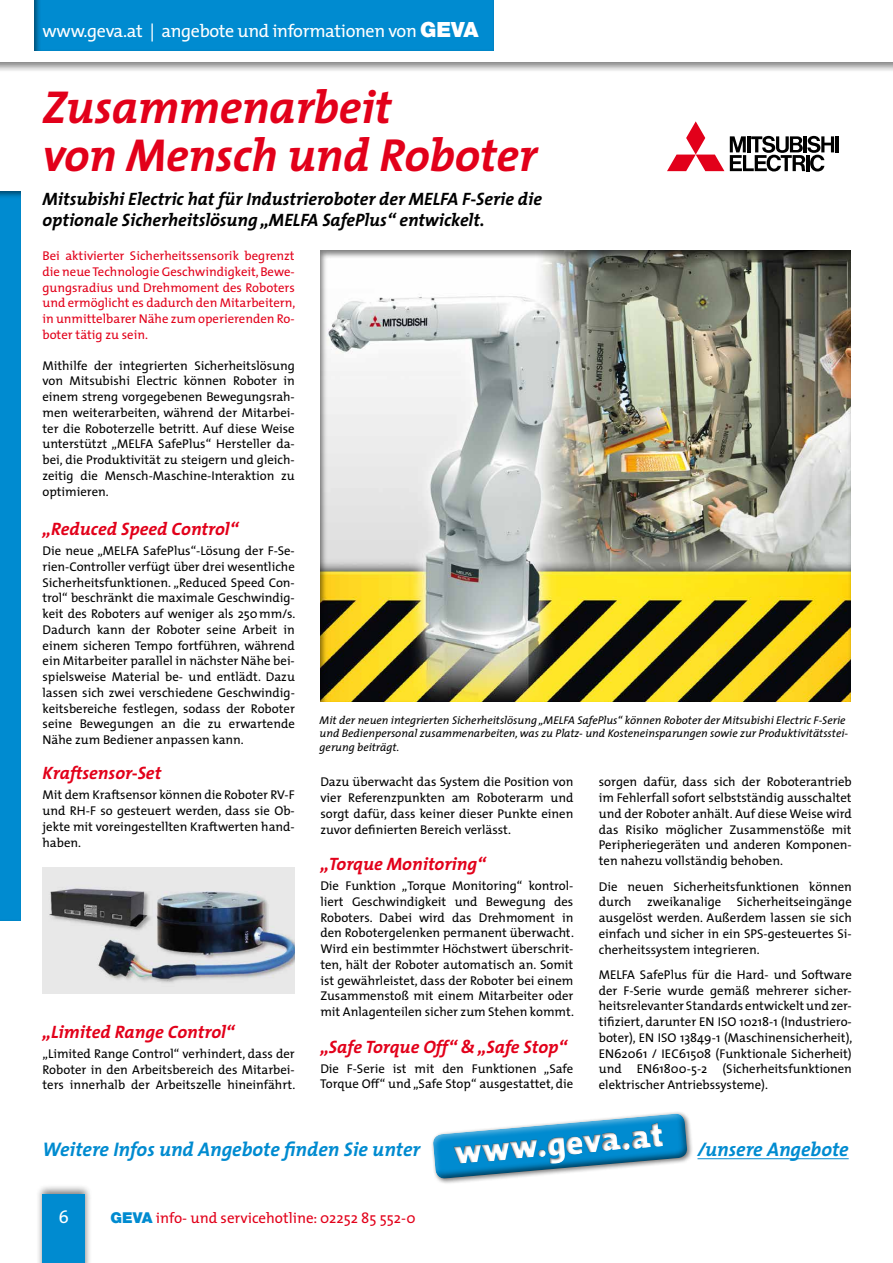
<style>
.page{position:relative;width:893px;height:1263px;background:#fff}
.page>*{position:absolute;margin:0;border:0;box-sizing:border-box;transform-origin:0 0}
.t1{font:italic 700 46.5px/48px "The Mix";letter-spacing:-.005em;color:#e2001a}
.t2{font:900 34.65px "The Mix";color:#fff}
.t3{font:italic 700 19.8px "The Mix";color:#008bd0}
.t4{font:italic 700 18px/21px "The Mix";color:#000}
.t5{font:italic 700 18px "The Mix";color:#e2001a}
.t6{font:18px "The Mix";letter-spacing:-.02em;color:#fff}
.t7{font:15px "The Mix";color:#e2001a}
.t8{font:12.75px/15.8px "The Mix";color:#000;text-align:justify}
.t9{font:12.75px/15.8px "The Mix";color:#e2001a;text-align:justify}
.t10{font:italic 11.25px/13.5px "The Mix";color:#000}
.s1{font-family:"Helvetica Neue";font-weight:900;font-size:21px}
.s2{font-family:"Helvetica Neue";font-weight:900;color:#008bd0}
</style>
<div class="page">
<svg style="left:667px;top:121px;width:57px;height:50px"></svg>
<hr style="left:835px;top:136px;width:4px;height:16px;background:#000">
<svg style="left:730px;top:136px;width:104px;height:35px"></svg>
<div style="left:319px;top:250px;width:533px;height:452px;background:#000;opacity:.5"></div>
<hr style="left:697px;top:1158px;width:152px;height:1px;background:#008bd0">
<svg style="left:432px;top:1112px;width:294px;height:71px"></svg>
<img style="left:43px;top:867px;width:252px;height:126px">
<div style="left:0;top:0;width:893px;height:73px;background:#000;opacity:.5"></div>
<div style="left:0;top:0;width:893px;height:62px;background:#fff"></div>
<div style="left:35px;top:1183px;width:57px;height:80px;background:#000;opacity:.5"></div>
<div style="left:43px;top:1195px;width:42px;height:68px;background:#008bd0"></div>
<div style="left:0;top:188px;width:22px;height:734px;background:#008bd0"></div>
<div style="left:32px;top:0;width:462px;height:54px;background:#008bd0"></div>
<h3 class="t6" style="left:43px;top:16px;width:438px">www.geva.at | angebote und informationen von <span class="s1">GEVA</span></h3>
<h1 class="t1" style="left:43px;top:82px;width:496px">Zusammenarbeit<br>von Mensch und Roboter</h1>
<h3 class="t4" style="left:43px;top:188px;width:501px">Mitsubishi Electric hat für Industrieroboter der MELFA F-Serie die optionale Sicherheitslösung „MELFA SafePlus“ entwickelt.</h3>
<p class="t9" style="left:42px;top:248px;width:254px">Bei aktivierter Sicherheitssensorik begrenzt die neue Technologie Geschwindigkeit,Bewe&shy;gungsradius und Drehmoment des Roboters und ermöglicht es dadurch den Mitarbeitern, in unmittelbarer Nähe zum operierenden Ro&shy;boter tätig zu sein.</p>
<p class="t8" style="left:42px;top:357px;width:254px">Mithilfe der integrierten Sicherheitslösung von Mitsubishi Electric können Roboter in einem streng vorgegebenen Bewegungsrah&shy;men weiterarbeiten, während der Mitarbei&shy;ter die Roboterzelle betritt. Auf diese Weise unterstützt „MELFA SafePlus“ Hersteller da&shy;bei, die Produktivität zu steigern und gleich&shy;zeitig die Mensch-Maschine-Interaktion zu optimieren.</p>
<h3 class="t5" style="left:43px;top:514px;width:197px">„Reduced Speed Control“</h3>
<p class="t8" style="left:43px;top:542px;width:254px">Die neue „MELFA SafePlus“-Lösung der F-Se&shy;rien-Controller verfügt über drei wesentliche Sicherheitsfunktionen. „Reduced Speed Con&shy;trol“ beschränkt die maximale Geschwindig&shy;keit des Roboters auf weniger als 250mm/s.<br>Dadurch kann der Roboter seine Arbeit in einem sicheren Tempo fortführen, während ein Mitarbeiter parallel in nächster Nähe bei&shy;spielsweise Material be- und entlädt. Dazu lassen sich zwei verschiedene Geschwindig&shy;keitsbereiche festlegen, sodass der Roboter seine Bewegungen an die zu erwartende Nähe zum Bediener anpassen kann.</p>
<h3 class="t5" style="left:43px;top:758px;width:120px">Kraftsensor-Set</h3>
<p class="t8" style="left:43px;top:787px;width:254px">Mit dem Kraftsensor können die Roboter RV-F und RH-F so gesteuert werden, dass sie Ob&shy;jekte mit voreingestellten Kraftwerten hand&shy;haben.</p>
<h3 class="t5" style="left:43px;top:1017px;width:193px">„Limited Range Control“</h3>
<p class="t8" style="left:43px;top:1045px;width:254px">„Limited Range Control“ verhindert, dass der Roboter in den Arbeitsbereich des Mitarbei&shy;ters innerhalb der Arbeitszelle hineinfährt.</p>
<p class="t10" style="left:320px;top:713px;width:530px">Mit der neuen integrierten Sicherheitslösung „MELFA SafePlus“ können Roboter der Mitsubishi Electric F-Serie und Bedienpersonal zusammenarbeiten, was zu Platz- und Kosteneinsparungen sowie zur Produktivitätsstei&shy;gerung beiträgt.</p>
<p class="t8" style="left:320px;top:774px;width:255px">Dazu überwacht das System die Position von vier Referenzpunkten am Roboterarm und sorgt dafür, dass keiner dieser Punkte einen zuvor definierten Bereich verlässt.</p>
<h3 class="t5" style="left:320px;top:849px;width:167px">„Torque Monitoring“</h3>
<p class="t8" style="left:320px;top:878px;width:255px">Die Funktion „Torque Monitoring“ kontrol&shy;liert Geschwindigkeit und Bewegung des Roboters. Dabei wird das Drehmoment in den Robotergelenken permanent überwacht.<br>Wird ein bestimmter Höchstwert überschrit&shy;ten, hält der Roboter automatisch an. Somit ist gewährleistet, dass der Roboter bei einem Zusammenstoß mit einem Mitarbeiter oder mit Anlagenteilen sicher zum Stehen kommt.</p>
<h3 class="t5" style="left:320px;top:1031px;width:248px">„Safe Torque Off“ &amp; „Safe Stop“</h3>
<p class="t8" style="left:320px;top:1060px;width:254px">Die F-Serie ist mit den Funktionen „Safe<br>Torque Off“ und „Safe Stop“ ausgestattet, die</p>
<p class="t8" style="left:599px;top:774px;width:255px">sorgen dafür, dass sich der Roboterantrieb im Fehlerfall sofort selbstständig ausschaltet und der Roboter anhält. Auf diese Weise wird das Risiko möglicher Zusammenstöße mit Peripheriegeräten und anderen Komponen&shy;ten nahezu vollständig behoben.</p>
<p class="t8" style="left:599px;top:878px;width:255px">Die neuen Sicherheitsfunktionen können durch zweikanalige Sicherheitseingänge ausgelöst werden. Außerdem lassen sie sich einfach und sicher in ein SPS-gesteuertes Si&shy;cherheitssystem integrieren.</p>
<p class="t8" style="left:599px;top:966px;width:255px">MELFA SafePlus für die Hard- und Software der F-Serie wurde gemäß mehrerer sicher&shy;heitsrelevanter Standards entwickelt und zer&shy;tifiziert, darunter EN ISO 10218-1 (Industriero&shy;boter), EN ISO 13849-1 (Maschinensicherheit), EN62061 / IEC61508 (Funktionale Sicherheit) und EN61800-5-2 (Sicherheitsfunktionen elektrischer Antriebssysteme).</p>
<h3 class="t3" style="left:43px;top:1132px;width:379px">Weitere Infos und Angebote finden Sie unter</h3>
<h3 class="t6" style="left:59px;top:1201px;width:12px">6</h3>
<p class="t7" style="left:111px;top:1205px;width:307px"><span class="s2">GEVA</span> info- und servicehotline: 02252 85 552-0</p>
<h2 class="t2" style="left:452px;top:1123px;width:211px;rotate:-5deg">www.geva.at</h2>
<h3 class="t3" style="left:697px;top:1132px;width:153px">/unsere Angebote</h3>
</div>
